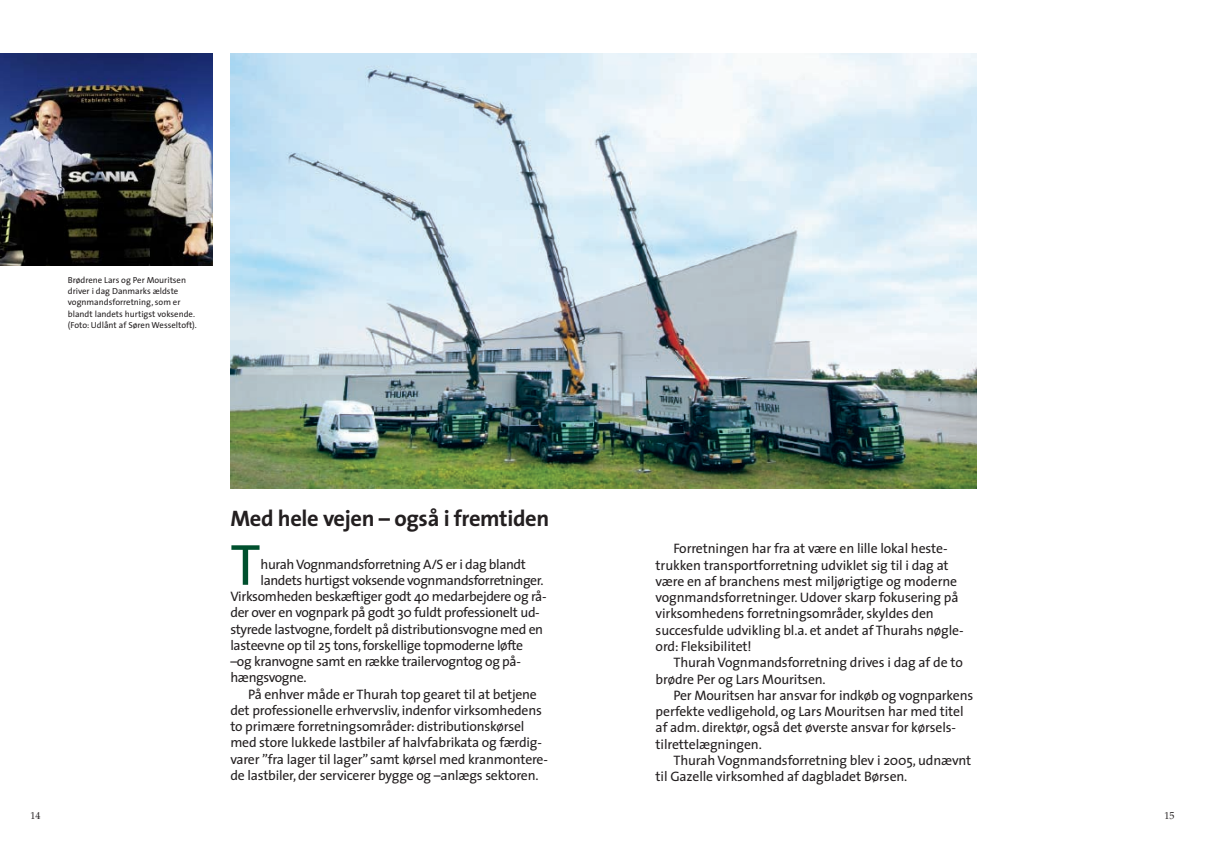
<style>
.page{position:relative;width:1205px;height:851px;background:#fff}
.page>*{position:absolute;margin:0;border:0;box-sizing:border-box;transform-origin:0 0}
.t1{font:58.5px "The Sans";color:#00502e}
.t2{font:700 22.5px "The Sans";letter-spacing:-.015em;color:#231f20}
.t3{font:13.75px/16.2px "The Sans";letter-spacing:-.015em;color:#231f20}
.t4{font:10px "Palatino";color:#231f20}
.t5{font:8.75px/11.2px "The Sans";color:#231f20}
</style>
<div class="page">
<img style="left:230px;top:53px;width:746px;height:436px">
<img style="left:0;top:53px;width:212px;height:213px">
<p class="t5" style="left:68px;top:274px;width:131px">Brødrene Lars og Per Mouritsen driver i dag Danmarks ældste vognmandsforretning, som er blandt landets hurtigst voksende. (Foto: Udlånt af Søren Wesseltoft).</p>
<h2 class="t2" style="left:230px;top:499px;width:320px">Med hele vejen – også i fremtiden</h2>
<h1 class="t1" style="left:230px;top:516px;width:32px">T</h1>
<p class="t3" style="left:260px;top:555px;width:267px">hurah Vognmandsforretning A/S er i dag blandt</p>
<p class="t3" style="left:260px;top:571px;width:284px">landets hurtigst voksende vognmandsforretninger.</p>
<p class="t3" style="left:230px;top:587px;width:318px">Virksomheden beskæftiger godt 40 medarbejdere og rå-</p>
<p class="t3" style="left:230px;top:604px;width:311px">der over en vognpark på godt 30 fuldt professionelt ud-</p>
<p class="t3" style="left:230px;top:620px;width:314px">styrede lastvogne, fordelt på distributionsvogne med en</p>
<p class="t3" style="left:230px;top:636px;width:294px">lasteevne op til 25 tons, forskellige topmoderne løfte</p>
<p class="t3" style="left:230px;top:652px;width:292px">–og kranvogne samt en række trailervogntog og på-</p>
<p class="t3" style="left:230px;top:669px;width:78px">hængsvogne.</p>
<p class="t3" style="left:248px;top:685px;width:290px">På enhver måde er Thurah top gearet til at betjene</p>
<p class="t3" style="left:230px;top:701px;width:313px">det professionelle erhvervsliv, indenfor virksomhedens</p>
<p class="t3" style="left:230px;top:717px;width:296px">to primære forretningsområder: distributionskørsel</p>
<p class="t3" style="left:230px;top:734px;width:313px">med store lukkede lastbiler af halvfabrikata og færdig-</p>
<p class="t3" style="left:230px;top:750px;width:319px">varer ”fra lager til lager” samt kørsel med kranmontere-</p>
<p class="t3" style="left:230px;top:766px;width:310px">de lastbiler, der servicerer bygge og –anlægs sektoren.</p>
<p class="t3" style="left:656px;top:540px;width:309px;text-indent:18px">Forretningen har fra at være en lille lokal heste&shy;trukken transportforretning udviklet sig til i dag at være en af branchens mest miljørigtige og moderne vognmandsforretninger. Udover skarp fokusering på virksomhedens forretningsområder, skyldes den succesfulde udvikling bl.a. et andet af Thurahs nøgle&shy;ord: Fleksibilitet!</p>
<p class="t3" style="left:656px;top:654px;width:309px;text-indent:18px">Thurah Vognmandsforretning drives i dag af de to brødre Per og Lars Mouritsen.</p>
<p class="t3" style="left:656px;top:686px;width:319px;text-indent:18px">Per Mouritsen har ansvar for indkøb og vognparkens perfekte vedligehold, og Lars Mouritsen har med titel af adm. direktør, også det øverste ansvar for kørsels&shy;tilrettelægningen.</p>
<p class="t3" style="left:656px;top:751px;width:317px;text-indent:18px">Thurah Vognmandsforretning blev i 2005, udnævnt til Gazelle virksomhed af dagbladet Børsen.</p>
<p class="t4" style="left:30px;top:810px;width:11px">14</p>
<p class="t4" style="left:1164px;top:810px;width:11px">15</p>
</div>
